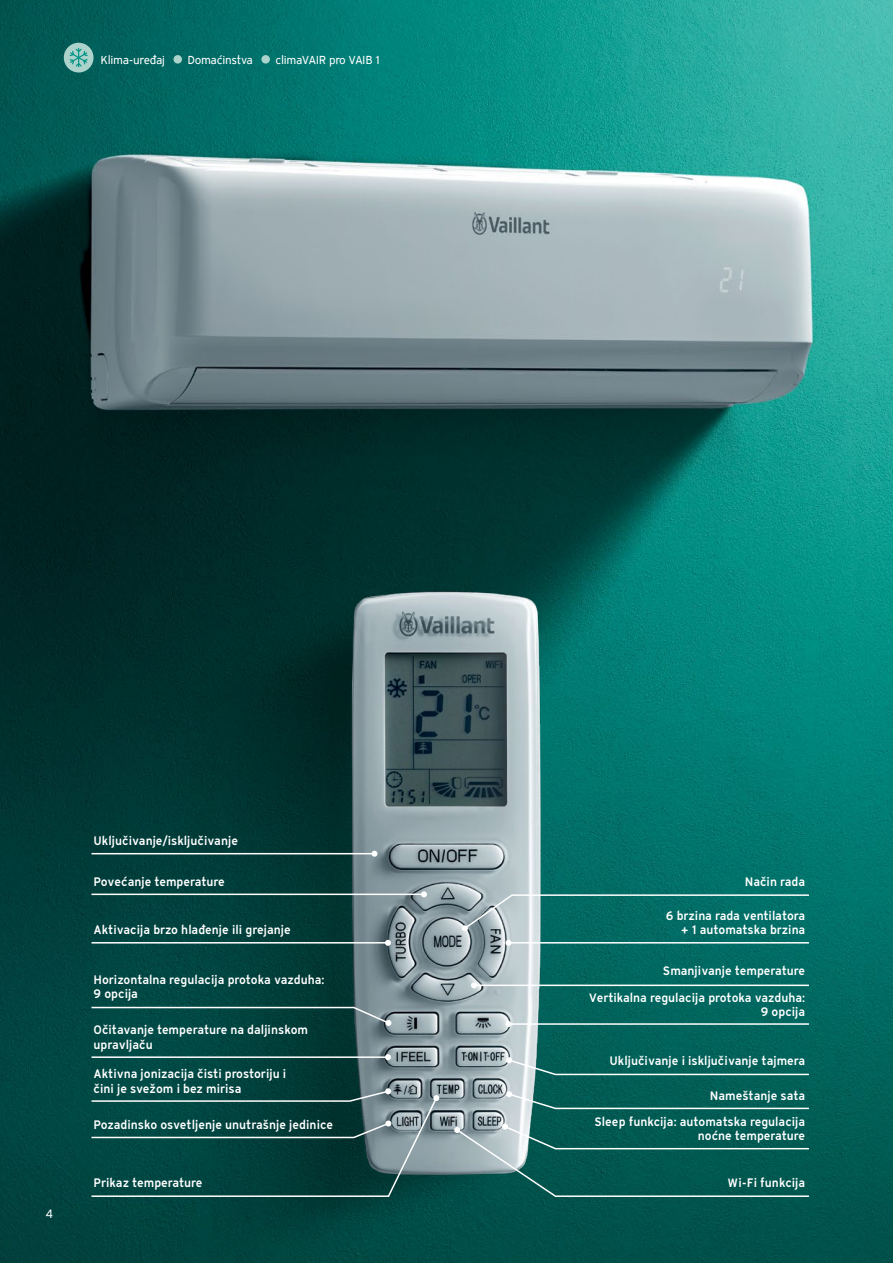
<style>
.page{position:relative;width:893px;height:1263px;background:#fff}
.page>*{position:absolute;margin:0;border:0;box-sizing:border-box;transform-origin:0 0}
.t1{font:12px/14.4px "Vaillant 13 Demi TID";color:#fff;text-align:right}
.t2{font:12px "Vaillant 13 Book ETID";color:#fff}
.t3{font:11.55px "Vaillant 13 Book ETID";letter-spacing:-.025em;color:#fff}
</style>
<div class="page">
<img style="left:0;top:0;width:893px;height:1263px">
<div style="left:64px;top:43px;width:30px;height:29px;background:#abd3cc;border-radius:50%"></div>
<svg style="left:70px;top:48px;width:18px;height:19px"></svg>
<div style="left:173px;top:55px;width:9px;height:9px;background:#abd3cc;border-radius:50%"></div>
<div style="left:261px;top:55px;width:9px;height:9px;background:#abd3cc;border-radius:50%"></div>
<img style="left:115px;top:531px;width:642px;height:732px">
<hr style="left:508px;top:942px;width:301px;height:1px;background:#fff">
<svg style="left:505px;top:940px;width:6px;height:6px"></svg>
<hr style="left:508px;top:1023px;width:301px;height:2px;background:#fff">
<svg style="left:505px;top:1021px;width:6px;height:6px"></svg>
<hr style="left:474px;top:984px;width:335px;height:2px;background:#fff">
<svg style="left:471px;top:982px;width:6px;height:6px"></svg>
<svg style="left:462px;top:894px;width:348px;height:37px;background:#338480"></svg>
<svg style="left:506px;top:1057px;width:304px;height:19px;background:#287771"></svg>
<svg style="left:506px;top:1091px;width:304px;height:19px;background:#26736d"></svg>
<svg style="left:454px;top:1123px;width:356px;height:75px;background:#216a64"></svg>
<hr style="left:92px;top:853px;width:282px;height:1px;background:#fff">
<svg style="left:371px;top:851px;width:6px;height:6px"></svg>
<hr style="left:92px;top:942px;width:296px;height:1px;background:#fff">
<svg style="left:385px;top:940px;width:6px;height:6px"></svg>
<svg style="left:90px;top:1006px;width:301px;height:20px;background:#215855"></svg>
<hr style="left:92px;top:1056px;width:296px;height:2px;background:#fff">
<svg style="left:385px;top:1054px;width:6px;height:6px"></svg>
<svg style="left:90px;top:1088px;width:349px;height:110px;background:#1e5451"></svg>
<hr style="left:92px;top:893px;width:332px;height:2px;background:#fff">
<svg style="left:421px;top:891px;width:6px;height:6px"></svg>
<p class="t3" style="left:100px;top:52px;width:66px">Klima-uređaj</p>
<p class="t3" style="left:187px;top:52px;width:67px">Domaćinstva</p>
<p class="t3" style="left:275px;top:52px;width:106px">climaVAIR pro VAIB 1</p>
<p class="t2" style="left:45px;top:1206px;width:9px">4</p>
<p class="t1" style="left:94px;top:833px;width:146px">Uključivanje/isključivanje</p>
<p class="t1" style="left:94px;top:874px;width:133px">Povećanje temperature</p>
<p class="t1" style="left:94px;top:922px;width:199px">Aktivacija brzo hlađenje ili grejanje</p>
<p class="t1" style="left:94px;top:972px;width:233px;text-align:left">Horizontalna regulacija protoka vazduha:<br>9 opcija</p>
<p class="t1" style="left:94px;top:1022px;width:216px;text-align:left">Očitavanje temperature na daljinskom upravljaču</p>
<p class="t1" style="left:94px;top:1066px;width:194px;text-align:left">Aktivna jonizacija čisti prostoriju i čini je svežom i bez mirisa</p>
<p class="t1" style="left:94px;top:1117px;width:241px">Pozadinsko osvetljenje unutrašnje jedinice</p>
<p class="t1" style="left:94px;top:1175px;width:111px">Prikaz temperature</p>
<p class="t1" style="left:745px;top:874px;width:62px">Način rada</p>
<p class="t1" style="left:666px;top:908px;width:141px">6 brzina rada ventilatora + 1 automatska brzina</p>
<p class="t1" style="left:663px;top:963px;width:144px">Smanjivanje temperature</p>
<p class="t1" style="left:589px;top:990px;width:218px">Vertikalna regulacija protoka vazduha:<br>9 opcija</p>
<p class="t1" style="left:609px;top:1053px;width:197px">Uključivanje i isključivanje tajmera</p>
<p class="t1" style="left:710px;top:1088px;width:97px">Nameštanje sata</p>
<p class="t1" style="left:594px;top:1114px;width:212px">Sleep funkcija: automatska regulacija noćne temperature</p>
<p class="t1" style="left:727px;top:1175px;width:79px">Wi-Fi funkcija</p>
</div>
